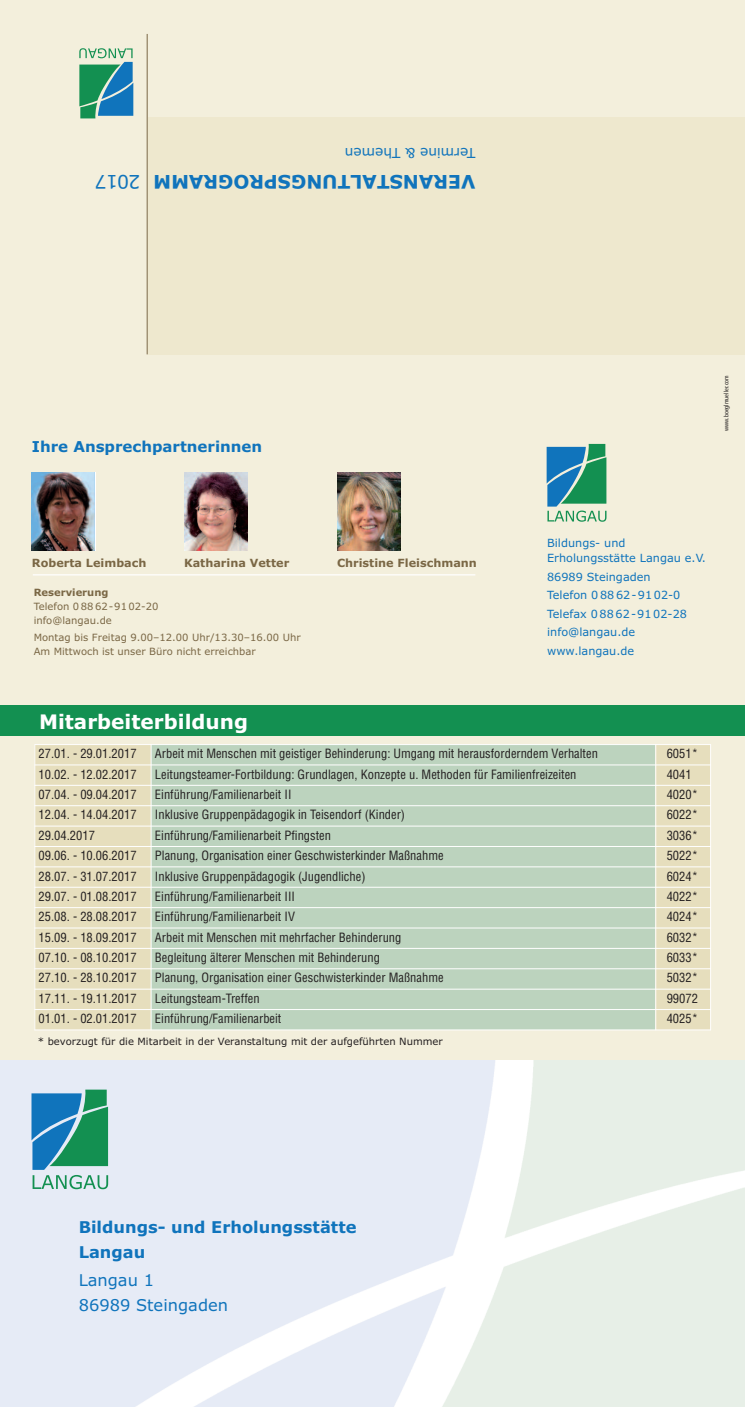
<style>
.page{position:relative;width:745px;height:1407px;background:#fff}
.page>*{position:absolute;margin:0;border:0;box-sizing:border-box;transform-origin:0 0}
.t1{font:700 20px "Verdana";color:#fff}
.t2{font:700 18.75px "Verdana";color:#1074bc}
.t3{font:18.75px "Verdana";color:#1074bc}
.t4{font:700 16.25px/25px "Verdana";color:#1074bc}
.t5{font:16.25px/25px "Verdana";color:#1074bc}
.t6{font:700 15px "Verdana";color:#1074bc}
.t7{font:13.75px "Verdana";color:#1074bc}
.t8{font:condensed 12.5px "Helvetica";color:#231f20}
.t9{font:11.25px/18.5px "Verdana";color:#1074bc}
.t10{font:700 11.25px "Verdana";color:#7a6745}
.t11{font:10px/13.8px "Verdana";color:#7a6745}
.t12{font:10px "Verdana";color:#231f20}
.t13{font:700 10px "Verdana";color:#7a6745}
.t14{font:condensed 6.25px "Frutiger";color:#231f20}
</style>
<div class="page">
<svg style="left:31px;top:1089px;width:77px;height:100px;background:#4ea0a4"></svg>
<div style="left:0;top:354px;width:744px;height:705px;background:#f3efdc"></div>
<div style="left:0;top:0;width:744px;height:354px;background:#f3efdc"></div>
<hr style="left:147px;top:34px;width:1px;height:320px;background:#7a6745">
<div style="left:148px;top:117px;width:596px;height:237px;background:#eee8ce"></div>
<svg style="left:79px;top:48px;width:54px;height:70px"></svg>
<img style="left:32px;top:472px;width:63px;height:79px">
<img style="left:184px;top:472px;width:63px;height:79px">
<img style="left:337px;top:472px;width:63px;height:79px">
<svg style="left:546px;top:444px;width:60px;height:78px"></svg>
<hr style="left:33px;top:574px;width:442px;height:1px;background:#fff">
<div style="left:34px;top:744px;width:117px;height:21px;background:#e6debd"></div>
<div style="left:151px;top:744px;width:504px;height:21px;background:#bcd3be"></div>
<div style="left:655px;top:744px;width:55px;height:21px;background:#e6debd"></div>
<div style="left:34px;top:765px;width:117px;height:20px;background:#e6debd"></div>
<div style="left:151px;top:765px;width:504px;height:20px;background:#bcd3be"></div>
<div style="left:655px;top:765px;width:55px;height:20px;background:#e6debd"></div>
<div style="left:34px;top:785px;width:117px;height:21px;background:#e6debd"></div>
<div style="left:151px;top:785px;width:504px;height:21px;background:#bcd3be"></div>
<div style="left:655px;top:785px;width:55px;height:21px;background:#e6debd"></div>
<div style="left:34px;top:806px;width:117px;height:20px;background:#e6debd"></div>
<div style="left:151px;top:806px;width:504px;height:20px;background:#bcd3be"></div>
<div style="left:655px;top:806px;width:55px;height:20px;background:#e6debd"></div>
<div style="left:34px;top:826px;width:117px;height:20px;background:#e6debd"></div>
<div style="left:151px;top:826px;width:504px;height:20px;background:#bcd3be"></div>
<div style="left:655px;top:826px;width:55px;height:20px;background:#e6debd"></div>
<div style="left:34px;top:846px;width:117px;height:21px;background:#e6debd"></div>
<div style="left:151px;top:846px;width:504px;height:21px;background:#bcd3be"></div>
<div style="left:655px;top:846px;width:55px;height:21px;background:#e6debd"></div>
<div style="left:34px;top:867px;width:117px;height:20px;background:#e6debd"></div>
<div style="left:151px;top:867px;width:504px;height:20px;background:#bcd3be"></div>
<div style="left:655px;top:867px;width:55px;height:20px;background:#e6debd"></div>
<div style="left:34px;top:887px;width:117px;height:20px;background:#e6debd"></div>
<div style="left:151px;top:887px;width:504px;height:20px;background:#bcd3be"></div>
<div style="left:655px;top:887px;width:55px;height:20px;background:#e6debd"></div>
<div style="left:34px;top:907px;width:117px;height:21px;background:#e6debd"></div>
<div style="left:151px;top:907px;width:504px;height:21px;background:#bcd3be"></div>
<div style="left:655px;top:907px;width:55px;height:21px;background:#e6debd"></div>
<div style="left:34px;top:928px;width:117px;height:20px;background:#e6debd"></div>
<div style="left:151px;top:928px;width:504px;height:20px;background:#bcd3be"></div>
<div style="left:655px;top:928px;width:55px;height:20px;background:#e6debd"></div>
<div style="left:34px;top:948px;width:117px;height:21px;background:#e6debd"></div>
<div style="left:151px;top:948px;width:504px;height:21px;background:#bcd3be"></div>
<div style="left:655px;top:948px;width:55px;height:21px;background:#e6debd"></div>
<div style="left:34px;top:969px;width:117px;height:20px;background:#e6debd"></div>
<div style="left:151px;top:969px;width:504px;height:20px;background:#bcd3be"></div>
<div style="left:655px;top:969px;width:55px;height:20px;background:#e6debd"></div>
<div style="left:34px;top:989px;width:117px;height:20px;background:#e6debd"></div>
<div style="left:151px;top:989px;width:504px;height:20px;background:#bcd3be"></div>
<div style="left:655px;top:989px;width:55px;height:20px;background:#e6debd"></div>
<div style="left:34px;top:1009px;width:117px;height:21px;background:#e6debd"></div>
<div style="left:151px;top:1009px;width:504px;height:21px;background:#bcd3be"></div>
<div style="left:655px;top:1009px;width:55px;height:21px;background:#e6debd"></div>
<hr style="left:34px;top:744px;width:1px;height:286px;background:#fff">
<hr style="left:151px;top:744px;width:1px;height:286px;background:#fff">
<hr style="left:655px;top:744px;width:1px;height:286px;background:#fff">
<hr style="left:709px;top:744px;width:1px;height:286px;background:#fff">
<hr style="left:34px;top:744px;width:676px;height:1px;background:#fff">
<hr style="left:34px;top:764px;width:676px;height:1px;background:#fff">
<hr style="left:34px;top:785px;width:676px;height:1px;background:#fff">
<hr style="left:34px;top:805px;width:676px;height:1px;background:#fff">
<hr style="left:34px;top:826px;width:676px;height:1px;background:#fff">
<hr style="left:34px;top:846px;width:676px;height:1px;background:#fff">
<hr style="left:34px;top:866px;width:676px;height:1px;background:#fff">
<hr style="left:34px;top:887px;width:676px;height:1px;background:#fff">
<hr style="left:34px;top:907px;width:676px;height:1px;background:#fff">
<hr style="left:34px;top:928px;width:676px;height:1px;background:#fff">
<hr style="left:34px;top:948px;width:676px;height:1px;background:#fff">
<hr style="left:34px;top:968px;width:676px;height:1px;background:#fff">
<hr style="left:34px;top:989px;width:676px;height:1px;background:#fff">
<hr style="left:34px;top:1009px;width:676px;height:1px;background:#fff">
<hr style="left:34px;top:1029px;width:676px;height:1px;background:#fff">
<div style="left:0;top:705px;width:744px;height:30px;background:#139051"></div>
<p class="t7" style="left:475px;top:161px;width:132px;rotate:-180deg">mr eT n i e &amp; T h me ne</p>
<h2 class="t3" style="left:140px;top:193px;width:47px;rotate:-180deg">2017</h2>
<h2 class="t2" style="left:475px;top:193px;width:323px;rotate:-180deg">VERANSTALTUNGSPROGRAMM</h2>
<p class="t6" style="left:32px;top:438px;width:232px">Ihre Ansprechpartnerinnen</p>
<p class="t14" style="left:723px;top:431px;width:57px;rotate:-90deg">www.boeglmueller.com</p>
<p class="t10" style="left:32px;top:557px;width:116px">Roberta Leimbach</p>
<p class="t10" style="left:184px;top:557px;width:107px">Katharina Vetter</p>
<p class="t10" style="left:337px;top:557px;width:141px">Christine Fleischmann</p>
<p class="t13" style="left:34px;top:587px;width:76px">Reservierung</p>
<p class="t11" style="left:34px;top:600px;width:126px">Telefon 0 88 62-9102-20 info@langau.de</p>
<p class="t11" style="left:34px;top:631px;width:268px">Montag bis Freitag 9.00–12.00 Uhr/13.30–16.00 Uhr<br>Am Mittwoch ist unser Büro nicht erreichbar</p>
<h1 class="t1" style="left:39px;top:711px;width:210px">Mitarbeiterbildung</h1>
<p class="t9" style="left:546px;top:536px;width:160px;line-height:15px">Bildungs- und<br>Erholungsstätte Langau e.V.</p>
<p class="t9" style="left:546px;top:567px;width:141px">86989 Steingaden<br>Telefon 0 88 62-9102-0<br>Telefax 0 88 62-9102-28 info@langau.de www.langau.de</p>
<p class="t8" style="left:39px;top:746px;width:99px">27.01. - 29.01.2017</p>
<p class="t8" style="left:155px;top:746px;width:444px">Arbeit mit Menschen mit geistiger Behinderung: Umgang mit herausforderndem Verhalten</p>
<p class="t8" style="left:666px;top:746px;width:33px">6051*</p>
<p class="t8" style="left:39px;top:767px;width:99px">10.02. - 12.02.2017</p>
<p class="t8" style="left:155px;top:767px;width:423px">Leitungsteamer-Fortbildung: Grundlagen, Konzepte u. Methoden für Familienfreizeiten</p>
<p class="t8" style="left:666px;top:767px;width:26px">4041</p>
<p class="t8" style="left:39px;top:787px;width:99px">07.04. - 09.04.2017</p>
<p class="t8" style="left:155px;top:787px;width:138px">Einführung/Familienarbeit II</p>
<p class="t8" style="left:666px;top:787px;width:33px">4020*</p>
<p class="t8" style="left:39px;top:808px;width:99px">12.04. - 14.04.2017</p>
<p class="t8" style="left:155px;top:808px;width:251px">Inklusive Gruppenpädagogik in Teisendorf (Kinder)</p>
<p class="t8" style="left:666px;top:808px;width:33px">6022*</p>
<p class="t8" style="left:39px;top:828px;width:58px">29.04.2017</p>
<p class="t8" style="left:155px;top:828px;width:177px">Einführung/Familienarbeit Pfingsten</p>
<p class="t8" style="left:666px;top:828px;width:33px">3036*</p>
<p class="t8" style="left:39px;top:848px;width:99px">09.06. - 10.06.2017</p>
<p class="t8" style="left:155px;top:848px;width:290px">Planung, Organisation einer Geschwisterkinder Maßnahme</p>
<p class="t8" style="left:666px;top:848px;width:33px">5022*</p>
<p class="t8" style="left:39px;top:869px;width:99px">28.07. - 31.07.2017</p>
<p class="t8" style="left:155px;top:869px;width:212px">Inklusive Gruppenpädagogik (Jugendliche)</p>
<p class="t8" style="left:666px;top:869px;width:33px">6024*</p>
<p class="t8" style="left:39px;top:889px;width:99px">29.07. - 01.08.2017</p>
<p class="t8" style="left:155px;top:889px;width:141px">Einführung/Familienarbeit III</p>
<p class="t8" style="left:666px;top:889px;width:33px">4022*</p>
<p class="t8" style="left:39px;top:910px;width:99px">25.08. - 28.08.2017</p>
<p class="t8" style="left:155px;top:910px;width:141px">Einführung/Familienarbeit IV</p>
<p class="t8" style="left:666px;top:910px;width:33px">4024*</p>
<p class="t8" style="left:39px;top:930px;width:99px">15.09. - 18.09.2017</p>
<p class="t8" style="left:155px;top:930px;width:248px">Arbeit mit Menschen mit mehrfacher Behinderung</p>
<p class="t8" style="left:666px;top:930px;width:33px">6032*</p>
<p class="t8" style="left:39px;top:950px;width:99px">07.10. - 08.10.2017</p>
<p class="t8" style="left:155px;top:950px;width:226px">Begleitung älterer Menschen mit Behinderung</p>
<p class="t8" style="left:666px;top:950px;width:33px">6033*</p>
<p class="t8" style="left:39px;top:971px;width:99px">27.10. - 28.10.2017</p>
<p class="t8" style="left:155px;top:971px;width:290px">Planung, Organisation einer Geschwisterkinder Maßnahme</p>
<p class="t8" style="left:666px;top:971px;width:33px">5032*</p>
<p class="t8" style="left:39px;top:991px;width:99px">17.11. - 19.11.2017</p>
<p class="t8" style="left:155px;top:991px;width:106px">Leitungsteam-Treffen</p>
<p class="t8" style="left:666px;top:991px;width:33px">99072</p>
<p class="t8" style="left:39px;top:1011px;width:99px">01.01. - 02.01.2017</p>
<p class="t8" style="left:155px;top:1011px;width:128px">Einführung/Familienarbeit</p>
<p class="t8" style="left:666px;top:1011px;width:33px">4025*</p>
<p class="t12" style="left:38px;top:1036px;width:406px">* bevorzugt für die Mitarbeit in der Veranstaltung mit der aufgeführten Nummer</p>
<h3 class="t4" style="left:79px;top:1214px;width:279px">Bildungs- und Erholungsstätte<br>Langau</h3>
<h3 class="t5" style="left:79px;top:1268px;width:151px">Langau 1<br>86989 Steingaden</h3>
</div>
